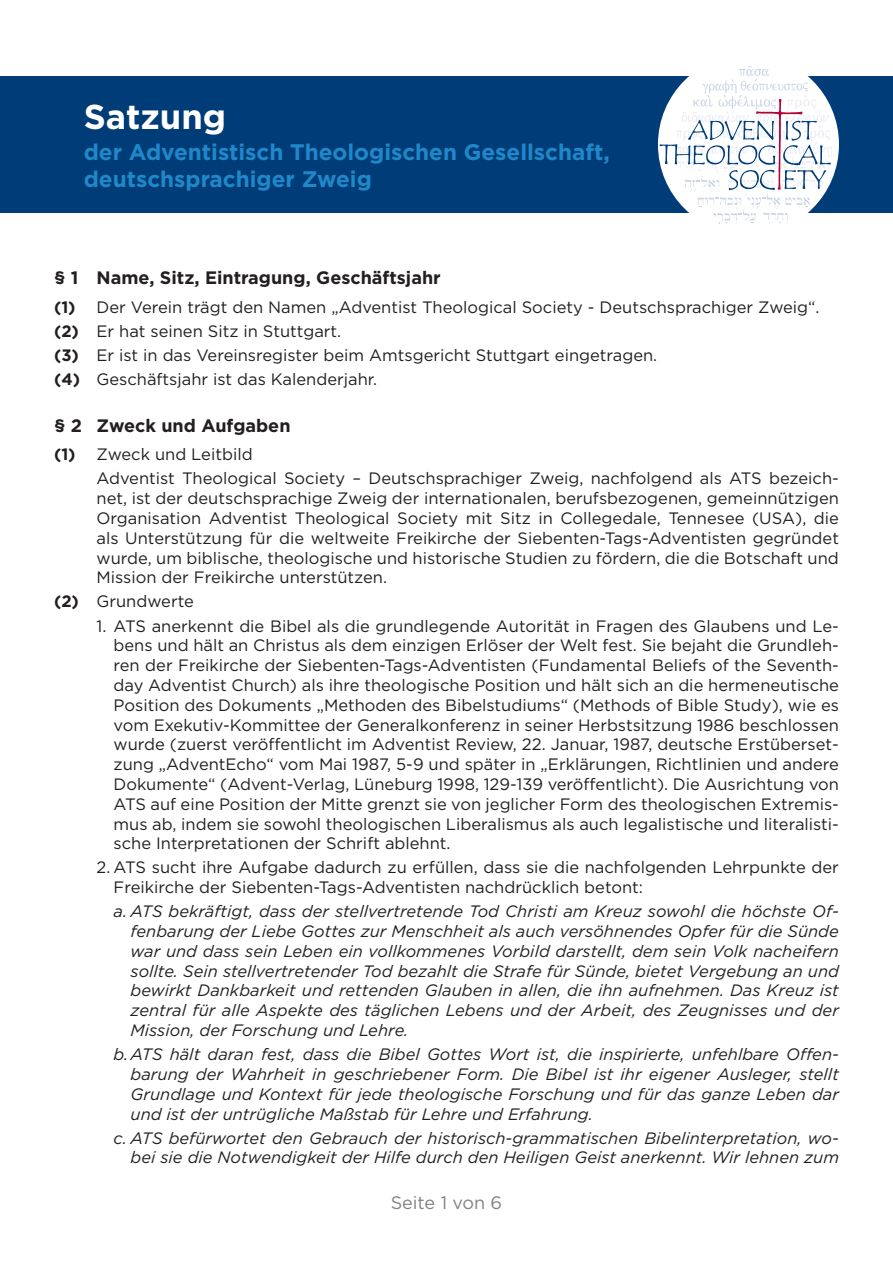
<style>
.page{position:relative;width:893px;height:1263px;background:#fff}
.page>*{position:absolute;margin:0;border:0;box-sizing:border-box;transform-origin:0 0}
.t1{font:700 34.5px "Gotham";color:#fff}
.t2{font:700 22.5px/27px "Gotham";color:#2088c9}
.t3{font:700 18px "Gotham";color:#231f20}
.t4{font:18px "Gotham";color:#808285}
.t5{font:16.5px/19.8px "Gotham";color:#231f20}
.t6{font:italic 16.5px/19.8px "Gotham";color:#231f20;text-align:justify}
.s1{font-weight:700}
</style>
<div class="page">
<div style="left:0;top:76px;width:893px;height:137px;background:#003d78"></div>
<div style="left:658px;top:54px;width:181px;height:181px;background:#fff;border-radius:50%"></div>
<svg style="left:660px;top:66px;width:172px;height:158px"></svg>
<h1 class="t1" style="left:84px;top:94px;width:144px">Satzung</h1>
<h2 class="t2" style="left:84px;top:139px;width:528px">der Adventistisch Theologischen Gesellschaft, deutschsprachiger Zweig</h2>
<p class="t3" style="left:54px;top:266px;width:388px">§ 1 Name, Sitz, Eintragung, Geschäftsjahr</p>
<p class="t5" style="left:54px;top:295px;width:767px;line-height:24px"><span class="s1">(1)</span> Der Verein trägt den Namen „Adventist Theological Society - Deutschsprachiger Zweig“. <span class="s1">(2)</span> Er hat seinen Sitz in Stuttgart.<br><span class="s1">(3)</span> Er ist in das Vereinsregister beim Amtsgericht Stuttgart eingetragen.<br><span class="s1">(4)</span> Geschäftsjahr ist das Kalenderjahr.</p>
<p class="t3" style="left:54px;top:414px;width:238px">§ 2 Zweck und Aufgaben</p>
<p class="t5" style="left:97px;top:442px;width:744px;line-height:24px;text-indent:-43px"><span class="s1">(1)</span> Zweck und Leitbild<br>Adventist Theological Society – Deutschsprachiger Zweig, nachfolgend als ATS bezeich-</p>
<p class="t5" style="left:97px;top:488px;width:744px;text-align:justify">net, ist der deutschsprachige Zweig der internationalen, berufsbezogenen, gemeinnützigen Organisation Adventist Theological Society mit Sitz in Collegedale, Tennesee (USA), die als Unterstützung für die weltweite Freikirche der Siebenten-Tags-Adventisten gegründet wurde, um biblische, theologische und historische Studien zu fördern, die die Botschaft und Mission der Freikirche unterstützen.</p>
<p class="t5" style="left:54px;top:591px;width:141px"><span class="s1">(2)</span> Grundwerte</p>
<p class="t5" style="left:114px;top:615px;width:727px;text-align:justify;text-indent:-17px">1. ATS anerkennt die Bibel als die grundlegende Autorität in Fragen des Glaubens und Le&shy;bens und hält an Christus als dem einzigen Erlöser der Welt fest. Sie bejaht die Grundleh&shy;ren der Freikirche der Siebenten-Tags-Adventisten (Fundamental Beliefs of the Seventh&shy;day Adventist Church) als ihre theologische Position und hält sich an die hermeneutische Position des Dokuments „Methoden des Bibelstudiums“ (Methods of Bible Study), wie es vom Exekutiv-Kommittee der Generalkonferenz in seiner Herbstsitzung 1986 beschlossen wurde (zuerst veröffentlicht im Adventist Review, 22. Januar, 1987, deutsche Erstüberset&shy;zung „AdventEcho“ vom Mai 1987, 5-9 und später in „Erklärungen, Richtlinien und andere Dokumente“ (Advent-Verlag, Lüneburg 1998, 129-139 veröffentlicht). Die Ausrichtung von ATS auf eine Position der Mitte grenzt sie von jeglicher Form des theologischen Extremis&shy;mus ab, indem sie sowohl theologischen Liberalismus als auch legalistische und literalisti&shy;sche Interpretationen der Schrift ablehnt.</p>
<p class="t5" style="left:114px;top:857px;width:727px;text-indent:-17px">2. ATS sucht ihre Aufgabe dadurch zu erfüllen, dass sie die nachfolgenden Lehrpunkte der<br>Freikirche der Siebenten-Tags-Adventisten nachdrücklich betont:</p>
<p class="t6" style="left:131px;top:901px;width:710px;text-indent:-17px">a. ATS bekräftigt, dass der stellvertretende Tod Christi am Kreuz sowohl die höchste Of&shy;fenbarung der Liebe Gottes zur Menschheit als auch versöhnendes Opfer für die Sünde war und dass sein Leben ein vollkommenes Vorbild darstellt, dem sein Volk nacheifern sollte. Sein stellvertretender Tod bezahlt die Strafe für Sünde, bietet Vergebung an und bewirkt Dankbarkeit und rettenden Glauben in allen, die ihn aufnehmen. Das Kreuz ist zentral für alle Aspekte des täglichen Lebens und der Arbeit, des Zeugnisses und der Mission, der Forschung und Lehre.</p>
<p class="t6" style="left:131px;top:1044px;width:710px;text-indent:-17px">b.ATS hält daran fest, dass die Bibel Gottes Wort ist, die inspirierte, unfehlbare Offen&shy;barung der Wahrheit in geschriebener Form. Die Bibel ist ihr eigener Ausleger, stellt Grundlage und Kontext für jede theologische Forschung und für das ganze Leben dar und ist der untrügliche Maßstab für Lehre und Erfahrung.</p>
<p class="t6" style="left:114px;top:1127px;width:727px;text-align:right">c. ATS befürwortet den Gebrauch der historisch-grammatischen Bibelinterpretation, wo&shy;bei sie die Notwendigkeit der Hilfe durch den Heiligen Geist anerkennt. Wir lehnen zum</p>
<p class="t4" style="left:391px;top:1191px;width:113px">Seite 1 von 6</p>
</div>
